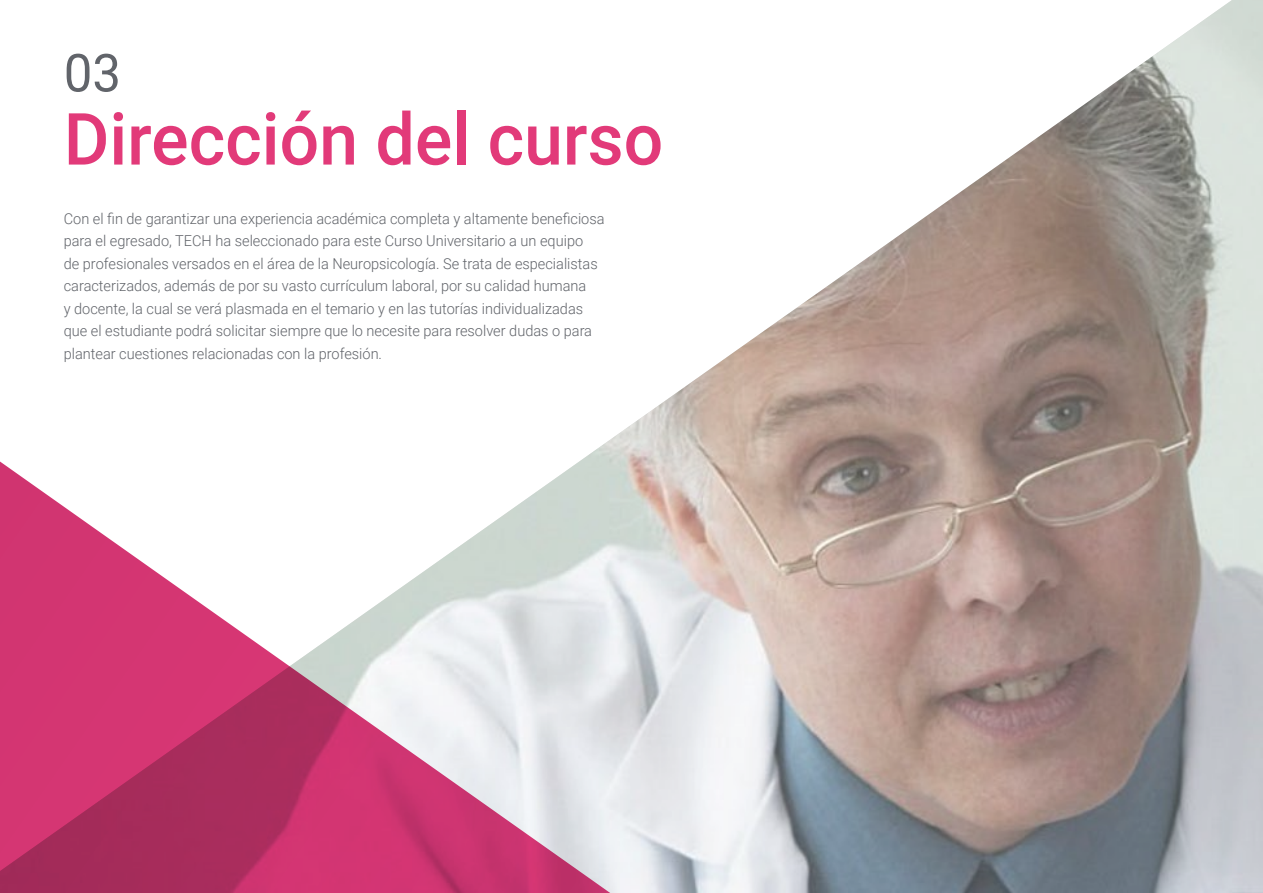
<style>
.page{position:relative;width:1263px;height:893px;background:#fff}
.page>*{position:absolute;margin:0;border:0;box-sizing:border-box;transform-origin:0 0}
.t1{font:500 72px "Roboto";color:#e23a79}
.t2{font:52.5px "Roboto";color:#61646a}
.t3{font:300 15px/22.5px "Roboto";color:#61646a}
</style>
<div class="page">
<img style="left:601px;top:0;width:662px;height:893px">
<svg style="left:0;top:446px;width:640px;height:447px"></svg>
<h2 class="t2" style="left:64px;top:36px;width:59px">03</h2>
<h1 class="t1" style="left:64px;top:89px;width:601px">Dirección del curso</h1>
<p class="t3" style="left:64px;top:207px;width:542px">Con el fin de garantizar una experiencia académica completa y altamente beneficiosa para el egresado, TECH ha seleccionado para este Curso Universitario a un equipo<br>de profesionales versados en el área de la Neuropsicología. Se trata de especialistas caracterizados, además de por su vasto currículum laboral, por su calidad humana<br>y docente, la cual se verá plasmada en el temario y en las tutorías individualizadas que el estudiante podrá solicitar siempre que lo necesite para resolver dudas o para plantear cuestiones relacionadas con la profesión.</p>
</div>
